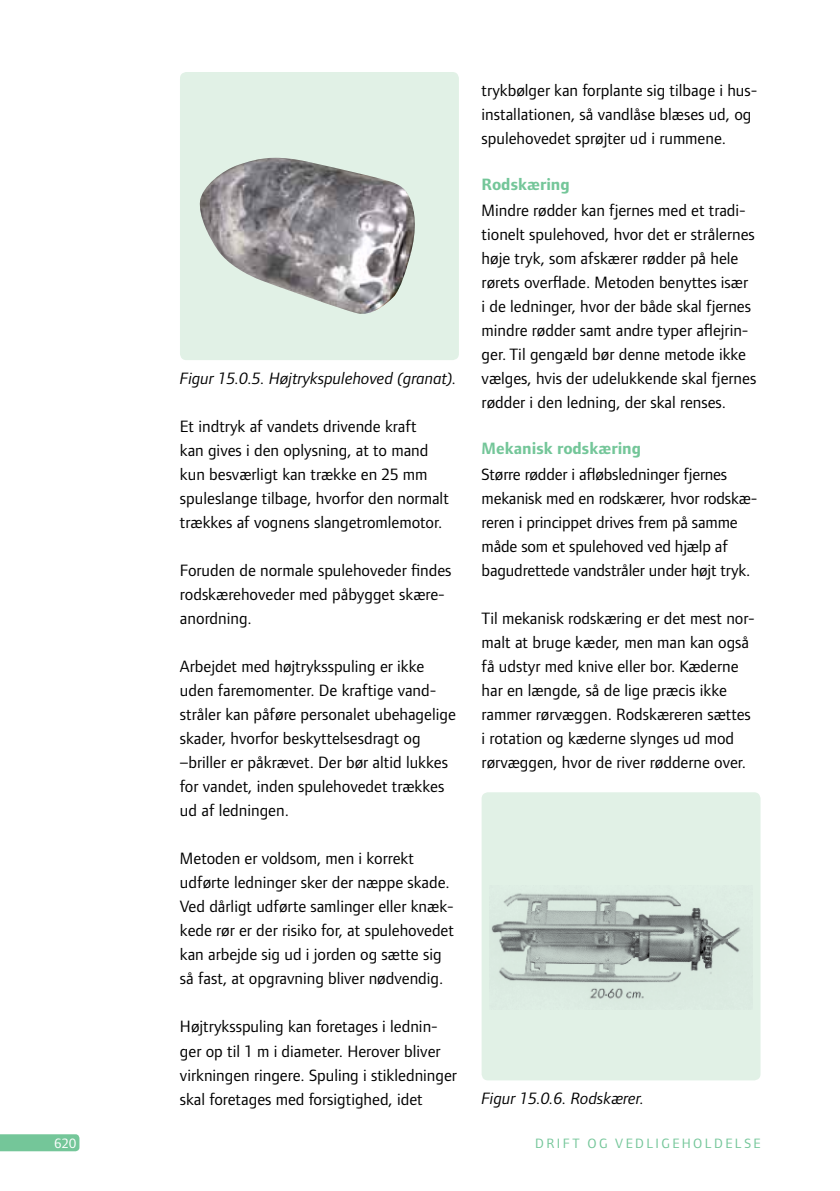
<style>
.page{position:relative;width:840px;height:1191px;background:#fff}
.page>*{position:absolute;margin:0;border:0;box-sizing:border-box;transform-origin:0 0}
.t1{font:17px/24px "Foundry Form Sans";color:#000}
.t2{font:italic 17px "Foundry Form Sans";color:#000}
.t3{font:700 17px "Foundry Form Sans";color:#74c699}
.t4{font:14px "Foundry Form Sans";letter-spacing:.17em;color:#74c699}
.t5{font:14px "Foundry Form Sans";color:#fff}
</style>
<div class="page">
<svg style="left:0;top:1134px;width:79px;height:17px"></svg>
<div style="left:180px;top:72px;width:278px;height:288px;background:#e1f1e6;border-radius:6px"></div>
<img style="left:199px;top:158px;width:216px;height:156px">
<div style="left:481px;top:792px;width:279px;height:288px;background:#e1f1e6;border-radius:6px"></div>
<img style="left:491px;top:893px;width:261px;height:106px">
<p class="t2" style="left:180px;top:369px;width:278px">Figur 15.0.5. Højtrykspulehoved (granat).</p>
<p class="t1" style="left:180px;top:414px;width:270px">Et indtryk af vandets drivende kraft<br>kan gives i den oplysning, at to mand kun besværligt kan trække en 25 mm spuleslange tilbage, hvorfor den normalt trækkes af vognens slangetromlemotor.</p>
<p class="t1" style="left:180px;top:558px;width:273px">Foruden de normale spulehoveder findes rodskærehoveder med påbygget skære&shy;anordning.</p>
<p class="t1" style="left:180px;top:654px;width:277px">Arbejdet med højtryksspuling er ikke uden faremomenter. De kraftige vand&shy;stråler kan påføre personalet ubehagelige skader, hvorfor beskyttelsesdragt og –briller er påkrævet. Der bør altid lukkes for vandet, inden spulehovedet trækkes ud af ledningen.</p>
<p class="t1" style="left:180px;top:846px;width:275px">Metoden er voldsom, men i korrekt udførte ledninger sker der næppe skade.<br>Ved dårligt udførte samlinger eller knæk&shy;kede rør er der risiko for, at spulehovedet kan arbejde sig ud i jorden og sætte sig så fast, at opgravning bliver nødvendig.</p>
<p class="t1" style="left:180px;top:1014px;width:278px">Højtryksspuling kan foretages i lednin&shy;ger op til 1 m i diameter. Herover bliver virkningen ringere. Spuling i stikledninger skal foretages med forsigtighed, idet</p>
<p class="t1" style="left:481px;top:78px;width:277px">trykbølger kan forplante sig tilbage i hus&shy;installationen, så vandlåse blæses ud, og spulehovedet sprøjter ud i rummene.</p>
<p class="t3" style="left:481px;top:175px;width:90px">Rodskæring</p>
<p class="t1" style="left:481px;top:198px;width:276px">Mindre rødder kan fjernes med et tradi&shy;tionelt spulehoved, hvor det er strålernes høje tryk, som afskærer rødder på hele rørets overflade. Metoden benyttes især<br>i de ledninger, hvor der både skal fjernes mindre rødder samt andre typer aflejrin&shy;ger. Til gengæld bør denne metode ikke vælges, hvis der udelukkende skal fjernes rødder i den ledning, der skal renses.</p>
<p class="t3" style="left:481px;top:439px;width:161px">Mekanisk rodskæring</p>
<p class="t1" style="left:481px;top:462px;width:277px">Større rødder i afløbsledninger fjernes mekanisk med en rodskærer, hvor rodskæ&shy;reren i princippet drives frem på samme måde som et spulehoved ved hjælp af bagudrettede vandstråler under højt tryk.</p>
<p class="t1" style="left:481px;top:606px;width:274px">Til mekanisk rodskæring er det mest nor&shy;malt at bruge kæder, men man kan også få udstyr med knive eller bor. Kæderne har en længde, så de lige præcis ikke rammer rørvæggen. Rodskæreren sættes i rotation og kæderne slynges ud mod rørvæggen, hvor de river rødderne over.</p>
<p class="t2" style="left:481px;top:1089px;width:164px">Figur 15.0.6. Rodskærer.</p>
<p class="t5" style="left:54px;top:1135px;width:23px">620</p>
<p class="t4" style="left:535px;top:1135px;width:227px">Drift og ved ligehold else</p>
</div>
